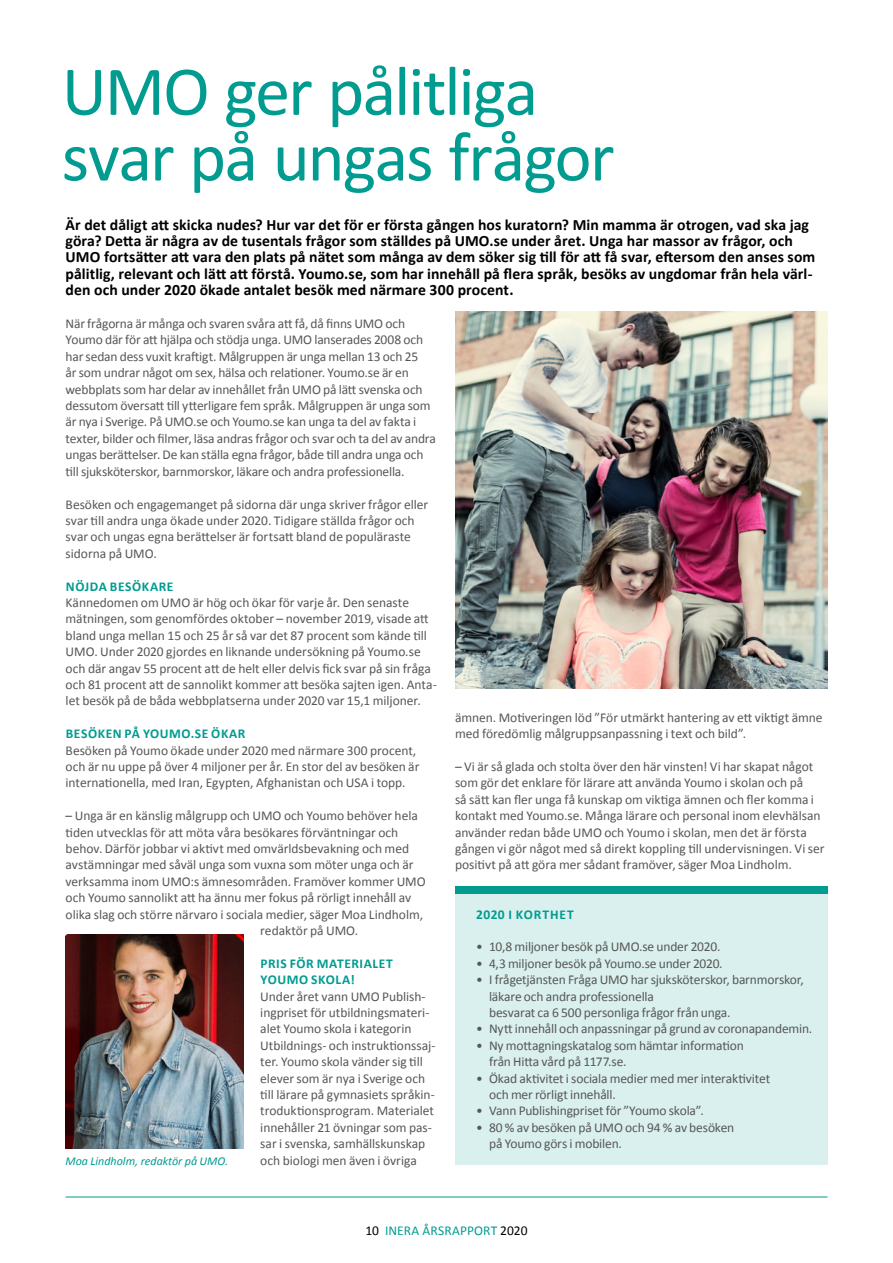
<style>
.page{position:relative;width:893px;height:1263px;background:#fff}
.page>*{position:absolute;margin:0;border:0;box-sizing:border-box;transform-origin:0 0}
.t1{font:70.5px/65.7px "Calibri";letter-spacing:-.025em;color:#019b90}
.t2{font:700 15.75px/16.4px "Calibri";letter-spacing:.005em;color:#000}
.t3{font:13.5px/16.4px "Calibri";letter-spacing:-.005em;color:#575756}
.t4{font:700 13.5px/16.4px "Calibri";letter-spacing:.04em;color:#019b90}
.t5{font:13.5px "Calibri";letter-spacing:.01em;color:#019b90}
.t6{font:700 13.5px "Calibri";letter-spacing:.07em;color:#019b90}
.t7{font:italic 12px "Calibri";color:#019b90}
.s1{color:#000}
</style>
<div class="page">
<hr style="left:65px;top:1196px;width:762px;height:1px;background:#019b90">
<img style="left:455px;top:312px;width:372px;height:377px">
<div style="left:455px;top:886px;width:372px;height:278px;background:#d9f0ee"></div>
<div style="left:455px;top:886px;width:372px;height:8px;background:#019b90"></div>
<img style="left:65px;top:935px;width:178px;height:213px">
<h1 class="t1" style="left:62px;top:55px;width:554px">UMO ger pålitliga svar på ungas frågor</h1>
<p class="t2" style="left:66px;top:215px;width:751px">Är det dåligt att skicka nudes? Hur var det för er första gången hos kuratorn? Min mamma är otrogen, vad ska jag göra? Detta är några av de tusentals frågor som ställdes på UMO.se under året. Unga har massor av frågor, och UMO fortsätter att vara den plats på nätet som många av dem söker sig till för att få svar, eftersom den anses som pålitlig, relevant och lätt att förstå. Youmo.se, som har innehåll på flera språk, besöks av ungdomar från hela värl&shy;den och under 2020 ökade antalet besök med närmare 300 procent.</p>
<p class="t3" style="left:66px;top:315px;width:372px">När frågorna är många och svaren svåra att få, då finns UMO och Youmo där för att hjälpa och stödja unga. UMO lanserades 2008 och har sedan dess vuxit kraftigt. Målgruppen är unga mellan 13 och 25<br>år som undrar något om sex, hälsa och relationer. Youmo.se är en webbplats som har delar av innehållet från UMO på lätt svenska och dessutom översatt till ytterligare fem språk. Målgruppen är unga som är nya i Sverige. På UMO.se och Youmo.se kan unga ta del av fakta i texter, bilder och filmer, läsa andras frågor och svar och ta del av andra ungas berättelser. De kan ställa egna frågor, både till andra unga och till sjuksköterskor, barnmorskor, läkare och andra professionella.</p>
<p class="t3" style="left:66px;top:495px;width:364px">Besöken och engagemanget på sidorna där unga skriver frågor eller svar till andra unga ökade under 2020. Tidigare ställda frågor och svar och ungas egna berättelser är fortsatt bland de populäraste sidorna på UMO.</p>
<p class="t4" style="left:66px;top:577px;width:109px">NÖJDA BESÖKARE</p>
<p class="t3" style="left:66px;top:594px;width:373px">Kännedomen om UMO är hög och ökar för varje år. Den senaste mätningen, som genomfördes oktober – november 2019, visade att bland unga mellan 15 och 25 år så var det 87 procent som kände till UMO. Under 2020 gjordes en liknande undersökning på Youmo.se och där angav 55 procent att de helt eller delvis fick svar på sin fråga och 81 procent att de sannolikt kommer att besöka sajten igen. Anta&shy;let besök på de båda webbplatserna under 2020 var 15,1 miljoner.</p>
<p class="t4" style="left:66px;top:725px;width:181px">BESÖKEN PÅ YOUMO.SE ÖKAR</p>
<p class="t3" style="left:66px;top:741px;width:355px">Besöken på Youmo ökade under 2020 med närmare 300 procent, och är nu uppe på över 4 miljoner per år. En stor del av besöken är internationella, med Iran, Egypten, Afghanistan och USA i topp.</p>
<p class="t3" style="left:66px;top:807px;width:354px">– Unga är en känslig målgrupp och UMO och Youmo behöver hela</p>
<p class="t3" style="left:66px;top:823px;width:334px">tiden utvecklas för att möta våra besökares förväntningar och</p>
<p class="t3" style="left:66px;top:840px;width:345px">behov. Därför jobbar vi aktivt med omvärldsbevakning och med</p>
<p class="t3" style="left:66px;top:856px;width:349px">avstämningar med såväl unga som vuxna som möter unga och är</p>
<p class="t3" style="left:66px;top:872px;width:362px">verksamma inom UMO:s ämnesområden. Framöver kommer UMO</p>
<p class="t3" style="left:66px;top:889px;width:347px">och Youmo sannolikt att ha ännu mer fokus på rörligt innehåll av</p>
<p class="t3" style="left:66px;top:905px;width:359px">olika slag och större närvaro i sociala medier, säger Moa Lindholm,</p>
<p class="t3" style="left:260px;top:922px;width:99px">redaktör på UMO.</p>
<p class="t4" style="left:261px;top:954px;width:134px">PRIS FÖR MATERIALET<br>YOUMO SKOLA!</p>
<p class="t3" style="left:260px;top:987px;width:177px">Under året vann UMO Publish&shy;ingpriset för utbildningsmateri&shy;alet Youmo skola i kategorin<br>Utbildnings- och instruktionssaj&shy;ter. Youmo skola vänder sig till elever som är nya i Sverige och till lärare på gymnasiets språkin&shy;troduktionsprogram. Materialet innehåller 21 övningar som pas&shy;sar i svenska, samhällskunskap och biologi men även i övriga</p>
<p class="t7" style="left:65px;top:1153px;width:164px">Moa Lindholm, redaktör på UMO.</p>
<p class="t3" style="left:455px;top:708px;width:369px">ämnen. Motiveringen löd ”För utmärkt hantering av ett viktigt ämne med föredömlig målgruppsanpassning i text och bild”.</p>
<p class="t3" style="left:455px;top:758px;width:371px">– Vi är så glada och stolta över den här vinsten! Vi har skapat något som gör det enklare för lärare att använda Youmo i skolan och på<br>så sätt kan fler unga få kunskap om viktiga ämnen och fler komma i kontakt med Youmo.se. Många lärare och personal inom elevhälsan använder redan både UMO och Youmo i skolan, men det är första gången vi gör något med så direkt koppling till undervisningen. Vi ser positivt på att göra mer sådant framöver, säger Moa Lindholm.</p>
<p class="t6" style="left:476px;top:906px;width:99px">2020 I KORTHET</p>
<p class="t3" style="left:476px;top:938px;width:246px">• 10,8 miljoner besök på UMO.se under 2020.</p>
<p class="t3" style="left:476px;top:954px;width:248px">• 4,3 miljoner besök på Youmo.se under 2020.</p>
<p class="t3" style="left:489px;top:971px;width:316px;text-indent:-13px">• I frågetjänsten Fråga UMO har sjuksköterskor, barnmorskor, läkare och andra professionella<br>besvarat ca 6 500 personliga frågor från unga.</p>
<p class="t3" style="left:476px;top:1020px;width:337px">• Nytt innehåll och anpassningar på grund av coronapandemin.</p>
<p class="t3" style="left:489px;top:1036px;width:256px;text-indent:-13px">• Ny mottagningskatalog som hämtar information från Hitta vård på 1177.se.</p>
<p class="t3" style="left:489px;top:1069px;width:283px;text-indent:-13px">• Ökad aktivitet i sociala medier med mer interaktivitet och mer rörligt innehåll.</p>
<p class="t3" style="left:476px;top:1102px;width:229px">• Vann Publishingpriset för ”Youmo skola”.</p>
<p class="t3" style="left:489px;top:1118px;width:247px;text-indent:-13px">• 80 % av besöken på UMO och 94 % av besöken på Youmo görs i mobilen.</p>
<p class="t5" style="left:365px;top:1222px;width:164px"><span class="s1">10</span> INERA ÅRSRAPPORT <span class="s1">2020</span></p>
</div>
